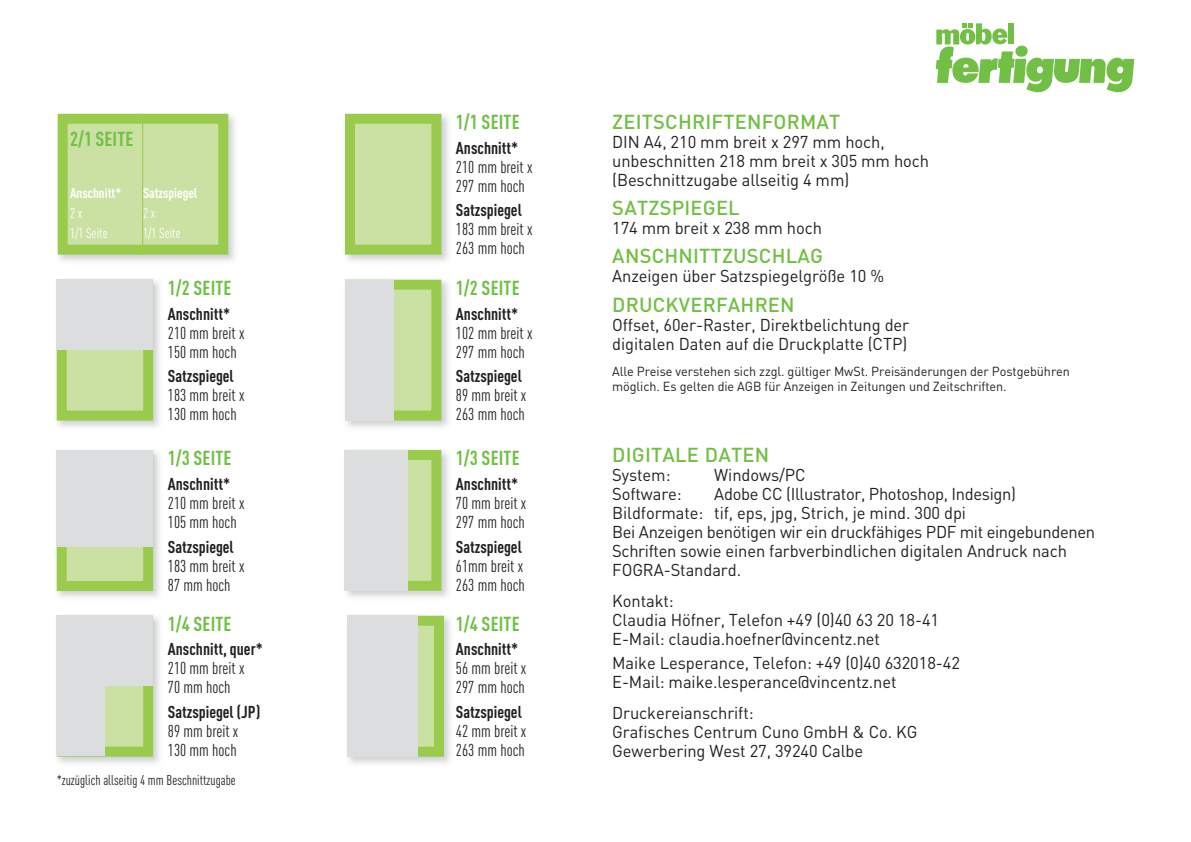
<style>
.page{position:relative;width:1191px;height:842px;background:#fff}
.page>*{position:absolute;margin:0;border:0;box-sizing:border-box;transform-origin:0 0}
.t1{font:500 20px "DIN Pro";letter-spacing:.01em;color:#71bf44}
.t2{font:700 condensed 20px "DIN Pro";letter-spacing:.01em;color:#71bf44}
.t3{font:17px/19px "DIN Pro";letter-spacing:-.005em;color:#231f20}
.t4{font:condensed 17px/19px "DIN Pro";color:#231f20}
.t5{font:700 condensed 17px "DIN Pro";color:#231f20}
.t6{font:condensed 14px "DIN Pro";color:#231f20}
.t7{font:700 condensed 14px "DIN Pro";color:#fff}
.t8{font:condensed 14px/20px "DIN Pro";color:#fff}
.t9{font:13px/15px "DIN Pro";letter-spacing:-.005em;color:#231f20}
</style>
<div class="page">
<img style="left:56px;top:279px;width:104px;height:149px">
<div style="left:57px;top:280px;width:96px;height:141px;background:#cae1a3;border:10px solid #9bcb4c"></div>
<div style="left:57px;top:280px;width:96px;height:70px;background:#dcdddf"></div>
<img style="left:344px;top:279px;width:105px;height:149px">
<div style="left:345px;top:280px;width:96px;height:141px;background:#cae1a3;border:10px solid #9bcb4c"></div>
<div style="left:345px;top:280px;width:48px;height:141px;background:#dcdddf"></div>
<img style="left:344px;top:113px;width:105px;height:149px">
<div style="left:345px;top:114px;width:96px;height:141px;background:#cae1a3;border:10px solid #9bcb4c"></div>
<img style="left:56px;top:615px;width:104px;height:149px">
<div style="left:57px;top:616px;width:96px;height:141px;background:#cae1a3;border:10px solid #9bcb4c"></div>
<div style="left:57px;top:615px;width:96px;height:71px;background:#dcdddf"></div>
<div style="left:57px;top:615px;width:48px;height:141px;background:#dcdddf"></div>
<div style="left:347px;top:616px;width:97px;height:141px;background:#cae1a3;border:10px solid #9bcb4c"></div>
<div style="left:347px;top:615px;width:71px;height:142px;background:#dcdddf"></div>
<img style="left:56px;top:450px;width:104px;height:148px">
<div style="left:57px;top:450px;width:96px;height:141px;background:#cae1a3;border:10px solid #9bcb4c"></div>
<div style="left:57px;top:450px;width:96px;height:96px;background:#dcdddf"></div>
<img style="left:344px;top:449px;width:105px;height:149px">
<div style="left:345px;top:450px;width:96px;height:141px;background:#cae1a3;border:10px solid #9bcb4c"></div>
<div style="left:345px;top:450px;width:63px;height:141px;background:#dcdddf"></div>
<img style="left:57px;top:113px;width:178px;height:149px">
<div style="left:58px;top:114px;width:170px;height:141px;background:#cae1a3;border:10px solid #9bcb4c"></div>
<hr style="left:142px;top:114px;width:1px;height:141px;background:#9bcb4c">
<svg style="left:935px;top:23px;width:199px;height:69px"></svg>
<p class="t2" style="left:70px;top:124px;width:65px">2/1 SEITE</p>
<p class="t7" style="left:70px;top:182px;width:53px">Anschnitt*</p>
<p class="t8" style="left:70px;top:202px;width:39px">2 x<br>1/1 Seite</p>
<p class="t7" style="left:143px;top:182px;width:56px">Satzspiegel</p>
<p class="t8" style="left:143px;top:202px;width:39px">2 x<br>1/1 Seite</p>
<p class="t2" style="left:168px;top:273px;width:65px">1/2 SEITE</p>
<p class="t5" style="left:168px;top:301px;width:64px">Anschnitt*</p>
<p class="t4" style="left:168px;top:322px;width:78px">210 mm breit x<br>150 mm hoch</p>
<p class="t5" style="left:168px;top:363px;width:67px">Satzspiegel</p>
<p class="t4" style="left:168px;top:385px;width:78px">183 mm breit x<br>130 mm hoch</p>
<p class="t2" style="left:168px;top:443px;width:65px">1/3 SEITE</p>
<p class="t5" style="left:168px;top:471px;width:64px">Anschnitt*</p>
<p class="t4" style="left:168px;top:492px;width:78px">210 mm breit x<br>105 mm hoch</p>
<p class="t5" style="left:168px;top:534px;width:67px">Satzspiegel</p>
<p class="t4" style="left:168px;top:555px;width:78px">183 mm breit x<br>87 mm hoch</p>
<p class="t2" style="left:168px;top:608px;width:65px">1/4 SEITE</p>
<p class="t5" style="left:168px;top:636px;width:96px">Anschnitt, quer*</p>
<p class="t4" style="left:168px;top:658px;width:78px">210 mm breit x<br>70 mm hoch</p>
<p class="t5" style="left:168px;top:699px;width:94px">Satzspiegel (JP)</p>
<p class="t4" style="left:168px;top:720px;width:72px">89 mm breit x<br>130 mm hoch</p>
<p class="t6" style="left:57px;top:770px;width:181px">*zuzüglich allseitig 4 mm Beschnittzugabe</p>
<p class="t2" style="left:456px;top:107px;width:65px">1/1 SEITE</p>
<p class="t5" style="left:456px;top:135px;width:64px">Anschnitt*</p>
<p class="t4" style="left:456px;top:156px;width:78px">210 mm breit x<br>297 mm hoch</p>
<p class="t5" style="left:456px;top:198px;width:67px">Satzspiegel</p>
<p class="t4" style="left:456px;top:219px;width:78px">183 mm breit x<br>263 mm hoch</p>
<p class="t2" style="left:456px;top:273px;width:65px">1/2 SEITE</p>
<p class="t5" style="left:456px;top:301px;width:64px">Anschnitt*</p>
<p class="t4" style="left:456px;top:322px;width:78px">102 mm breit x<br>297 mm hoch</p>
<p class="t5" style="left:456px;top:363px;width:67px">Satzspiegel</p>
<p class="t4" style="left:456px;top:385px;width:72px">89 mm breit x<br>263 mm hoch</p>
<p class="t2" style="left:456px;top:443px;width:65px">1/3 SEITE</p>
<p class="t5" style="left:456px;top:471px;width:64px">Anschnitt*</p>
<p class="t4" style="left:456px;top:492px;width:72px">70 mm breit x<br>297 mm hoch</p>
<p class="t5" style="left:456px;top:534px;width:67px">Satzspiegel</p>
<p class="t4" style="left:456px;top:555px;width:70px">61mm breit x<br>263 mm hoch</p>
<p class="t2" style="left:456px;top:608px;width:65px">1/4 SEITE</p>
<p class="t5" style="left:456px;top:636px;width:64px">Anschnitt*</p>
<p class="t4" style="left:456px;top:658px;width:72px">56 mm breit x<br>297 mm hoch</p>
<p class="t5" style="left:456px;top:699px;width:67px">Satzspiegel</p>
<p class="t4" style="left:456px;top:720px;width:72px">42 mm breit x<br>263 mm hoch</p>
<p class="t1" style="left:612px;top:105px;width:230px">ZEITSCHRIFTENFORMAT</p>
<p class="t3" style="left:612px;top:130px;width:318px">DIN A4, 210 mm breit x 297 mm hoch, unbeschnitten 218 mm breit x 305 mm hoch (Beschnittzugabe allseitig 4 mm)</p>
<p class="t1" style="left:612px;top:192px;width:129px">SATZSPIEGEL</p>
<p class="t3" style="left:612px;top:217px;width:211px">174 mm breit x 238 mm hoch</p>
<p class="t1" style="left:612px;top:240px;width:212px">ANSCHNITTZUSCHLAG</p>
<p class="t3" style="left:612px;top:265px;width:273px">Anzeigen über Satzspiegelgröße 10 %</p>
<p class="t1" style="left:612px;top:288px;width:184px">DRUCKVERFAHREN</p>
<p class="t3" style="left:612px;top:313px;width:298px">Offset, 60er-Raster, Direktbelichtung der digitalen Daten auf die Druckplatte (CTP)</p>
<p class="t9" style="left:612px;top:363px;width:459px">Alle Preise verstehen sich zzgl. gültiger MwSt. Preisänderungen der Postgebühren möglich. Es gelten die AGB für Anzeigen in Zeitungen und Zeitschriften.</p>
<p class="t1" style="left:612px;top:439px;width:158px">DIGITALE DATEN</p>
<p class="t3" style="left:612px;top:464px;width:60px">System:</p>
<p class="t3" style="left:714px;top:464px;width:93px">Windows/PC</p>
<p class="t3" style="left:612px;top:483px;width:71px">Software:</p>
<p class="t3" style="left:612px;top:483px;width:484px;text-indent:102px">Adobe CC (Illustrator, Photoshop, Indesign)<br>Bildformate: tif, eps, jpg, Strich, je mind. 300 dpi<br>Bei Anzeigen benötigen wir ein druckfähiges PDF mit eingebundenen Schriften sowie einen farbverbindlichen digitalen Andruck nach FOGRA-Standard.</p>
<p class="t3" style="left:612px;top:589px;width:328px">Kontakt:<br>Claudia Höfner, Telefon +49 (0)40 63 20 18-41<br>E-Mail: claudia.hoefner@vincentz.net</p>
<p class="t3" style="left:612px;top:652px;width:349px">Maike Lesperance, Telefon: +49 (0)40 632018-42<br>E-Mail: maike.lesperance@vincentz.net</p>
<p class="t3" style="left:612px;top:701px;width:307px">Druckereianschrift:<br>Grafisches Centrum Cuno GmbH &amp; Co. KG<br>Gewerbering West 27, 39240 Calbe</p>
</div>
